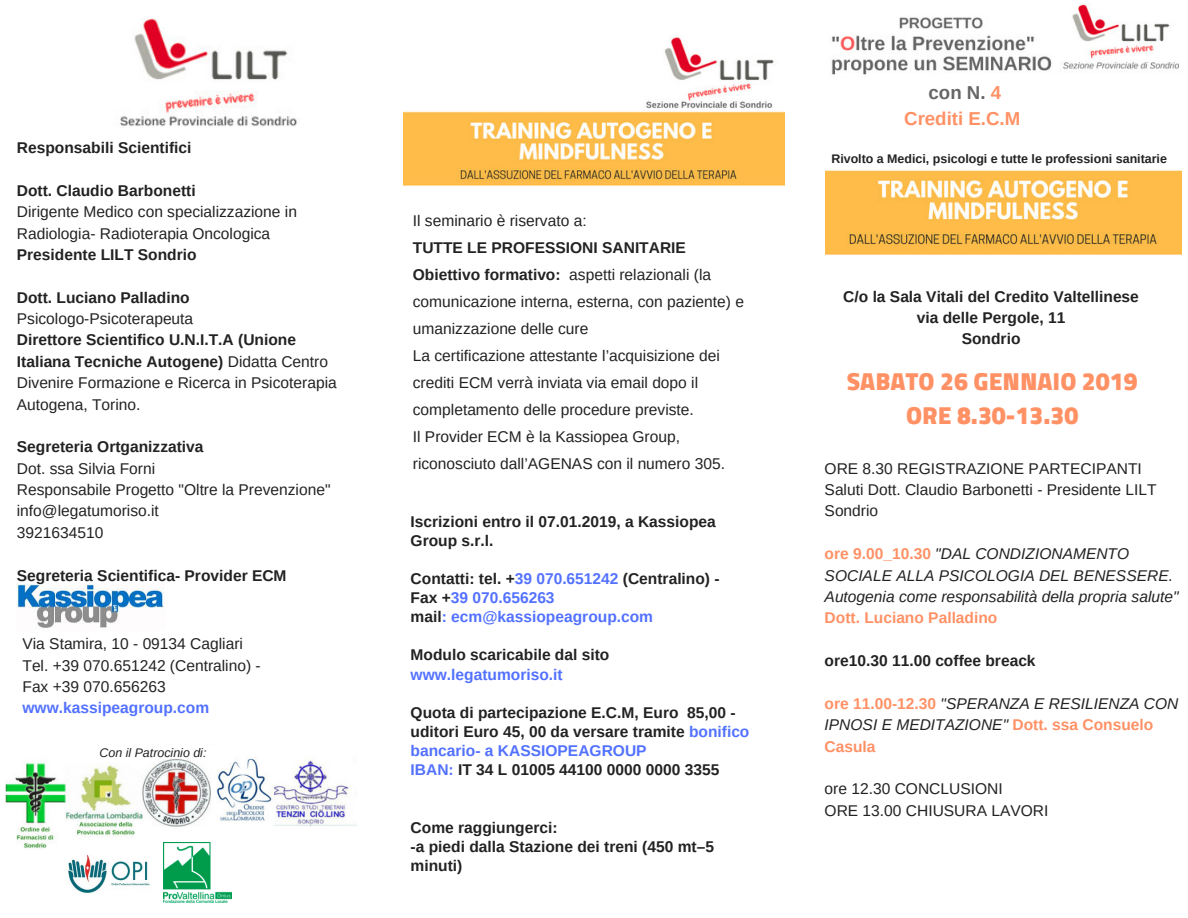
<style>
.page{position:relative;width:1188px;height:918px;background:#fff}
.page>*{position:absolute;margin:0;border:0;box-sizing:border-box;transform-origin:0 0}
.t1{font:900 24.9px/33.8px "Cairo";color:#ff9165;text-align:center}
.t2{font:700 18.75px/25.8px "Arimo";color:#ff9165;text-align:center}
.t3{font:15.6px/21.3px "Arimo";color:#222}
.t4{font:700 15.6px/19.2px "Arimo";color:#222}
.t5{font:italic 15.6px/21.3px "Arimo";color:#222}
.t6{font:700 15.6px/19.2px "Arimo";color:#5271ff}
.t7{font:700 15.6px "Arimo";color:#ff9165}
.t8{font:700 12.45px "Arimo";color:#222}
.t9{font:italic 12.45px "Arimo";color:#222}
.s1{font-weight:700}
.s2{color:#222}
.s3{color:#5271ff}
.s4{color:#666}
.s5{font-weight:700;font-style:normal;color:#ff9165}
</style>
<div class="page">
<img style="left:831px;top:3px;width:348px;height:72px">
<img style="left:120px;top:18px;width:177px;height:109px">
<img style="left:6px;top:756px;width:351px;height:93px">
<img style="left:826px;top:170px;width:355px;height:85px">
<img style="left:17px;top:580px;width:147px;height:48px">
<img style="left:68px;top:855px;width:82px;height:38px">
<img style="left:404px;top:35px;width:380px;height:151px">
<img style="left:163px;top:843px;width:69px;height:60px">
<p class="t4" style="left:17px;top:138px;width:176px">Responsabili Scientifici</p>
<p class="t4" style="left:17px;top:181px;width:180px">Dott. Claudio Barbonetti</p>
<p class="t3" style="left:17px;top:201px;width:282px">Dirigente Medico con specializzazione in<br>Radiologia- Radioterapia Oncologica</p>
<p class="t4" style="left:17px;top:245px;width:181px">Presidente LILT Sondrio</p>
<p class="t4" style="left:17px;top:288px;width:174px">Dott. Luciano Palladino</p>
<p class="t3" style="left:17px;top:308px;width:178px">Psicologo-Psicoterapeuta</p>
<p class="t3" style="left:17px;top:329px;width:321px"><span class="s1">Direttore Scientifico U.N.I.T.A (Unione Italiana Tecniche Autogene)</span> Didatta Centro Divenire Formazione e Ricerca in Psicoterapia Autogena, Torino.</p>
<p class="t4" style="left:17px;top:437px;width:188px">Segreteria Ortganizzativa</p>
<p class="t3" style="left:17px;top:458px;width:315px">Dot. ssa Silvia Forni<br>Responsabile Progetto "Oltre la Prevenzione" info@legatumoriso.it<br>3921634510</p>
<p class="t4" style="left:17px;top:565px;width:271px">Segreteria Scientifica- Provider ECM</p>
<p class="t3" style="left:22px;top:633px;width:240px">Via Stamira, 10 - 09134 Cagliari<br>Tel. +39 070.651242 (Centralino) -<br>Fax +39 070.656263</p>
<p class="t6" style="left:22px;top:698px;width:188px">www.kassipeagroup.com</p>
<p class="t9" style="left:99px;top:746px;width:109px">Con il Patrocinio di:</p>
<p class="t3" style="left:413px;top:210px;width:175px">Il seminario è riservato a:</p>
<p class="t3" style="left:413px;top:234px;width:333px;line-height:27px"><span class="s1">TUTTE LE PROFESSIONI SANITARIE Obiettivo formativo:</span> aspetti relazionali (la comunicazione interna, esterna, con paziente) e umanizzazione delle cure<br>La certificazione attestante l’acquisizione dei crediti ECM verrà inviata via email dopo il completamento delle procedure previste.<br>Il Provider ECM è la Kassiopea Group, riconosciuto dall’AGENAS con il numero 305.</p>
<p class="t4" style="left:411px;top:512px;width:307px">Iscrizioni entro il 07.01.2019, a Kassiopea<br>Group s.r.l.</p>
<p class="t6" style="left:411px;top:569px;width:311px"><span class="s2">Contatti: tel. +</span>39 070.651242 <span class="s2">(Centralino) -<br>Fax +</span>39 070.656263<br><span class="s2">mail</span>: ecm@kassiopeagroup.com</p>
<p class="t4" style="left:411px;top:645px;width:200px">Modulo scaricabile dal sito</p>
<p class="t6" style="left:411px;top:665px;width:154px">www.legatumoriso.it</p>
<p class="t4" style="left:411px;top:703px;width:340px">Quota di partecipazione E.C.M, Euro 85,00 - uditori Euro 45, 00 da versare tramite <span class="s3">bonifico bancario- a KASSIOPEAGROUP<br>IBAN:</span> IT 34 L 01005 44100 0000 0000 3355</p>
<p class="t4" style="left:411px;top:818px;width:305px">Come raggiungerci:<br>-a piedi dalla Stazione dei treni (450 mt–5 minuti)</p>
<p class="t2" style="left:904px;top:80px;width:118px"><span class="s4">con N.</span> 4<br>Crediti E.C.M</p>
<p class="t8" style="left:831px;top:152px;width:337px">Rivolto a Medici, psicologi e tutte le professioni sanitarie</p>
<p class="t4" style="left:843px;top:285px;width:297px;line-height:21.3px;text-align:center">C/o la Sala Vitali del Credito Valtellinese via delle Pergole, 11<br>Sondrio</p>
<h1 class="t1" style="left:847px;top:365px;width:292px">SABATO 26 GENNAIO 2019<br>ORE 8.30-13.30</h1>
<p class="t3" style="left:825px;top:458px;width:334px">ORE 8.30 REGISTRAZIONE PARTECIPANTI<br>Saluti Dott. Claudio Barbonetti - Presidente LILT<br>Sondrio</p>
<p class="t5" style="left:825px;top:543px;width:356px"><span class="s5">ore 9.00_10.30</span> "DAL CONDIZIONAMENTO<br>SOCIALE ALLA PSICOLOGIA DEL BENESSERE.<br>Autogenia come responsabilità della propria salute"</p>
<p class="t7" style="left:825px;top:609px;width:174px">Dott. Luciano Palladino</p>
<p class="t4" style="left:825px;top:651px;width:213px">ore10.30 11.00 coffee breack</p>
<p class="t5" style="left:825px;top:693px;width:355px"><span class="s5">ore 11.00-12.30</span> "SPERANZA E RESILIENZA CON<br>IPNOSI E MEDITAZIONE" <span class="s5">Dott. ssa Consuelo<br>Casula</span></p>
<p class="t3" style="left:825px;top:778px;width:225px">ore 12.30 CONCLUSIONI<br>ORE 13.00 CHIUSURA LAVORI</p>
</div>
